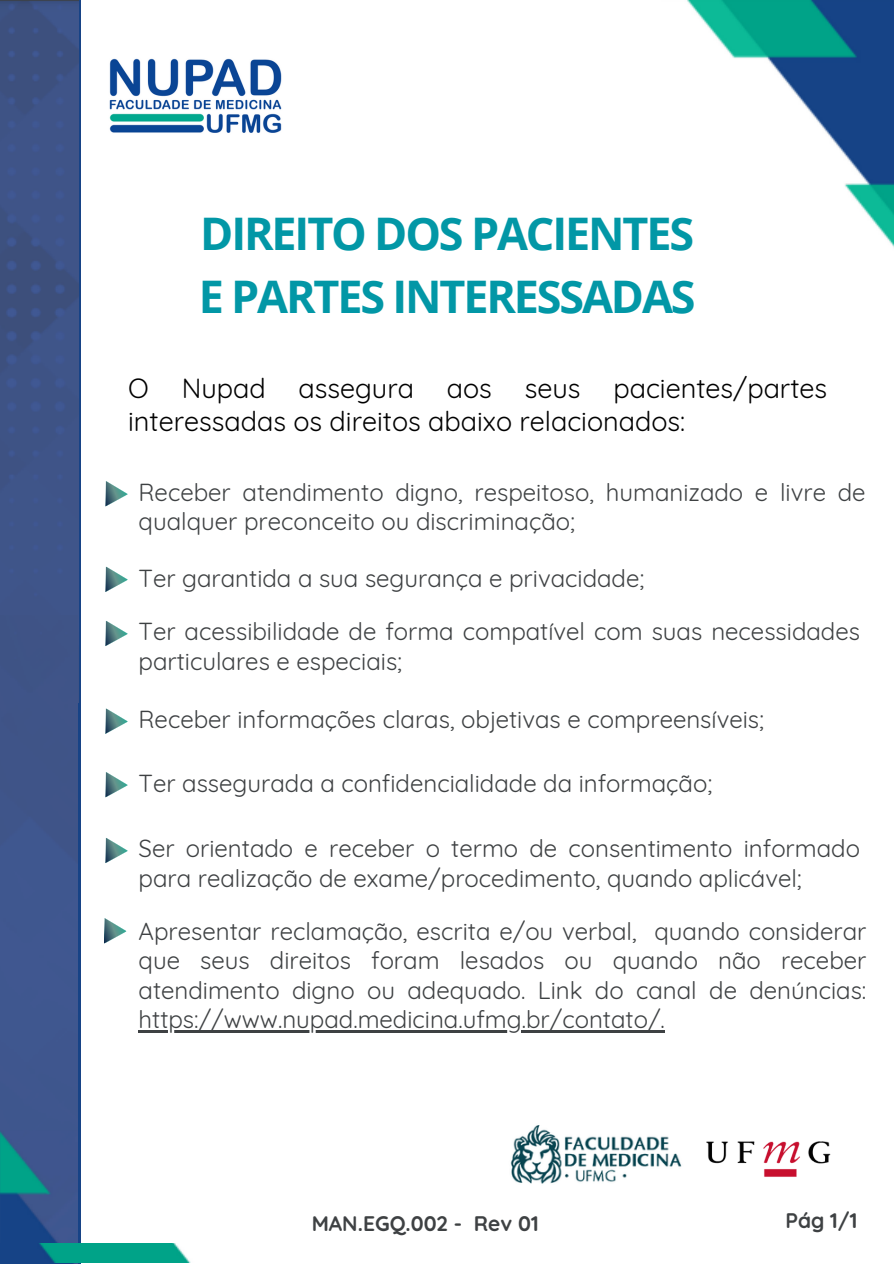
<style>
.page{position:relative;width:894px;height:1264px;background:#fff}
.page>*{position:absolute;margin:0;border:0;box-sizing:border-box;transform-origin:0 0}
.t1{font:700 44.85px/63px "Open Sans";letter-spacing:-.05em;color:#0297a6}
.t2{font:27px/32.7px "Quicksand";color:#000}
.t3{font:24px/29.2px "Quicksand";color:#3e4143}
.t4{font:700 21px "Quicksand";color:#3e4143}
</style>
<div class="page">
<svg style="left:78px;top:0;width:3px;height:1263px;background:#1e4686"></svg>
<img style="left:687px;top:0;width:206px;height:246px">
<img style="left:0;top:0;width:78px;height:616px">
<img style="left:0;top:616px;width:78px;height:647px">
<img style="left:0;top:1243px;width:191px;height:19px">
<svg style="left:105px;top:481px;width:23px;height:26px"></svg>
<svg style="left:105px;top:566px;width:23px;height:26px"></svg>
<svg style="left:105px;top:621px;width:23px;height:25px"></svg>
<svg style="left:105px;top:708px;width:23px;height:26px"></svg>
<svg style="left:105px;top:772px;width:23px;height:26px"></svg>
<svg style="left:105px;top:838px;width:23px;height:25px"></svg>
<svg style="left:104px;top:918px;width:23px;height:26px"></svg>
<img style="left:109px;top:58px;width:173px;height:75px">
<img style="left:510px;top:1125px;width:172px;height:59px">
<img style="left:706px;top:1141px;width:125px;height:36px">
<hr style="left:138px;top:1030px;width:526px;height:2px;background:#3e4143">
<p class="t1" style="left:199px;top:200px;width:498px">DIREITO DOS PACIENTES<br>E PARTES INTERESSADAS</p>
<p class="t2" style="left:128px;top:371px;width:700px">O Nupad assegura aos seus pacientes/partes interessadas os direitos abaixo relacionados:</p>
<p class="t3" style="left:138px;top:477px;width:728px">Receber atendimento digno, respeitoso, humanizado e livre de qualquer preconceito ou discriminação;</p>
<p class="t3" style="left:138px;top:563px;width:507px">Ter garantida a sua segurança e privacidade;</p>
<p class="t3" style="left:138px;top:616px;width:722px">Ter acessibilidade de forma compatível com suas necessidades particulares e especiais;</p>
<p class="t3" style="left:138px;top:704px;width:626px">Receber informações claras, objetivas e compreensíveis;</p>
<p class="t3" style="left:138px;top:768px;width:575px">Ter assegurada a confidencialidade da informação;</p>
<p class="t3" style="left:138px;top:833px;width:722px">Ser orientado e receber o termo de consentimento informado para realização de exame/procedimento, quando aplicável;</p>
<p class="t3" style="left:138px;top:916px;width:729px;text-align:justify">Apresentar reclamação, escrita e/ou verbal, quando considerar que seus direitos foram lesados ou quando não receber atendimento digno ou adequado. Link do canal de denúncias: https://www.nupad.medicina.ufmg.br/contato/.</p>
<p class="t4" style="left:311px;top:1210px;width:228px">MAN.EGQ.002 - Rev 01</p>
<p class="t4" style="left:785px;top:1206px;width:74px">Pág 1/1</p>
</div>
